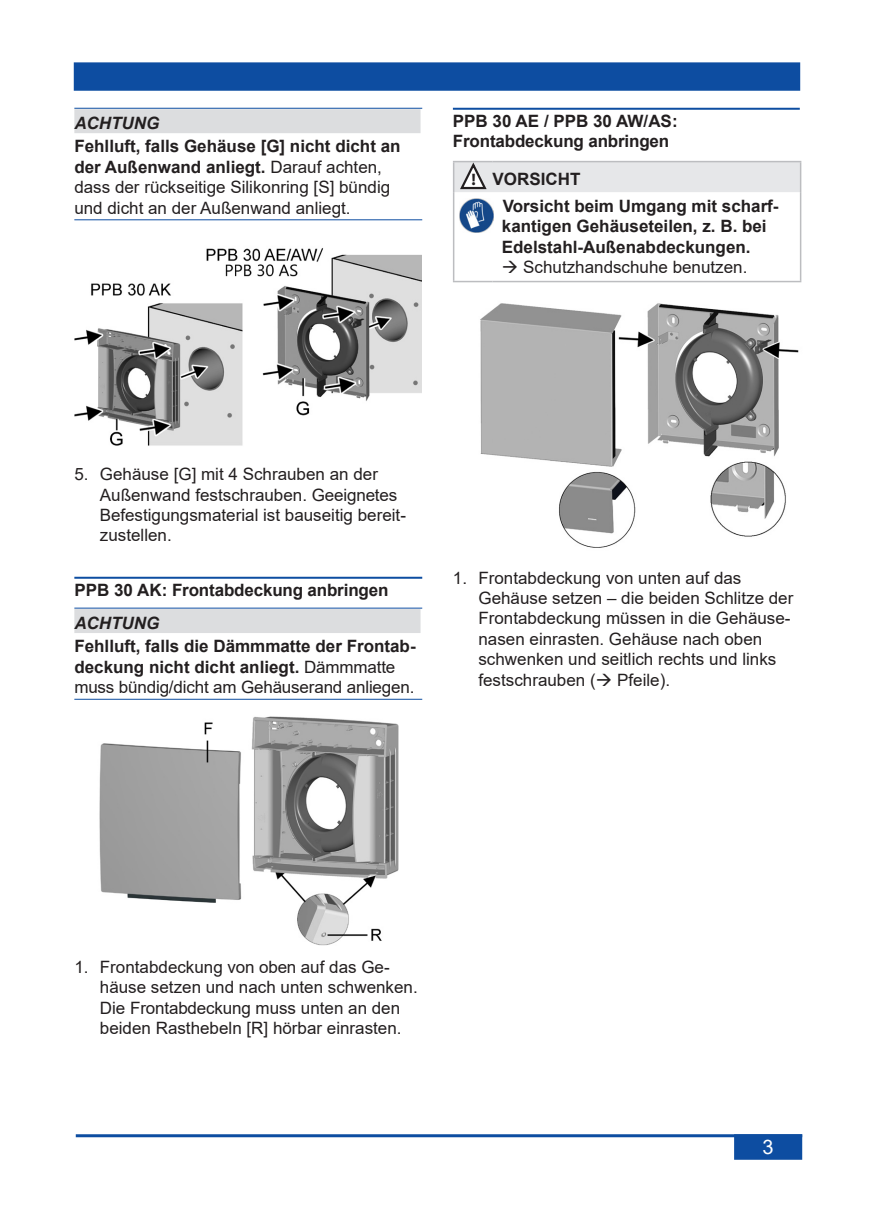
<style>
.page{position:relative;width:874px;height:1225px;background:#fff}
.page>*{position:absolute;margin:0;border:0;box-sizing:border-box;transform-origin:0 0}
.t1{font:20px "Arial";color:#fff}
.t2{font:17px/20.4px "Arial";color:#231f20}
.t3{font:700 17px/20.4px "Arial";color:#231f20}
.t4{font:italic 700 17px "Arial";color:#231f20}
.s1{font-weight:700}
.s2{font-family:"Myriad Pro";font-size:16.6px}
.s3{font-weight:400}
</style>
<div class="page">
<div style="left:75px;top:63px;width:723px;height:27px;background:#0d4da1"></div>
<div style="left:74px;top:62px;width:725px;height:29px;border:2px solid #0d4da1"></div>
<hr style="left:76px;top:1134px;width:725px;height:3px;background:#0d4da1">
<div style="left:734px;top:1135px;width:66px;height:23px;background:#0d4da1"></div>
<div style="left:733px;top:1134px;width:68px;height:25px;border:2px solid #0d4da1"></div>
<hr style="left:74px;top:108px;width:348px;height:1px;background:#0d4da1">
<div style="left:74px;top:109px;width:346px;height:24px;background:#dcdddf"></div>
<hr style="left:74px;top:219px;width:348px;height:1px;background:#0d4da1">
<hr style="left:74px;top:577px;width:348px;height:2px;background:#0d4da1">
<hr style="left:74px;top:607px;width:348px;height:1px;background:#0d4da1">
<div style="left:74px;top:609px;width:346px;height:24px;background:#dcdddf"></div>
<hr style="left:74px;top:699px;width:348px;height:1px;background:#0d4da1">
<img style="left:74px;top:248px;width:347px;height:198px">
<img style="left:99px;top:716px;width:300px;height:230px">
<hr style="left:452px;top:108px;width:347px;height:2px;background:#0d4da1">
<hr style="left:452px;top:161px;width:40px;height:1px;background:#bcbdc0">
<hr style="left:452px;top:162px;width:2px;height:30px;background:#bcbdc0">
<hr style="left:492px;top:161px;width:309px;height:1px;background:#bcbdc0">
<hr style="left:799px;top:162px;width:2px;height:30px;background:#bcbdc0">
<hr style="left:452px;top:192px;width:2px;height:89px;background:#bcbdc0">
<hr style="left:799px;top:192px;width:2px;height:89px;background:#bcbdc0">
<hr style="left:452px;top:281px;width:40px;height:1px;background:#bcbdc0">
<hr style="left:492px;top:281px;width:309px;height:1px;background:#bcbdc0">
<svg style="left:453px;top:162px;width:347px;height:30px;background:#e2e3e5"></svg>
<img style="left:459px;top:198px;width:34px;height:34px">
<img style="left:480px;top:303px;width:319px;height:245px">
<p class="t4" style="left:74px;top:112px;width:86px">ACHTUNG</p>
<p class="t2" style="left:74px;top:136px;width:327px"><span class="s1">Fehlluft, falls Gehäuse [G] nicht dicht an der Außenwand anliegt.</span> Darauf achten, dass der rückseitige Silikonring [S] bündig und dicht an der Außenwand anliegt.</p>
<p class="t3" style="left:452px;top:111px;width:226px">PPB 30 AE / PPB 30 AW/AS:<br>Frontabdeckung anbringen</p>
<p class="t3" style="left:502px;top:165px;width:277px;line-height:27.4px;text-indent:-31px"><span class="s2">!</span> VORSICHT<br>Vorsicht beim Umgang mit scharf-</p>
<p class="t3" style="left:501px;top:216px;width:266px">kantigen Gehäuseteilen, z. B. bei<br>Edelstahl-Außenabdeckungen.</p>
<p class="t2" style="left:501px;top:256px;width:247px">→ Schutzhandschuhe benutzen.</p>
<p class="t2" style="left:100px;top:464px;width:307px;text-indent:-26px">5. Gehäuse [G] mit 4 Schrauben an der Außenwand festschrauben. Geeignetes Befestigungsmaterial ist bauseitig bereit&shy;zustellen.</p>
<p class="t3" style="left:74px;top:580px;width:315px">PPB 30 AK: Frontabdeckung anbringen</p>
<p class="t4" style="left:74px;top:612px;width:86px">ACHTUNG</p>
<p class="t3" style="left:74px;top:636px;width:343px">Fehlluft, falls die Dämmmatte der Frontab&shy;deckung nicht dicht anliegt. <span class="s3">Dämmmatte muss bündig/dicht am Gehäuserand anliegen.</span></p>
<p class="t2" style="left:478px;top:567px;width:316px;text-indent:-26px">1. Frontabdeckung von unten auf das Gehäuse setzen – die beiden Schlitze der Frontabdeckung müssen in die Gehäuse&shy;nasen einrasten. Gehäuse nach oben schwenken und seitlich rechts und links festschrauben (→ Pfeile).</p>
<p class="t2" style="left:100px;top:956px;width:319px;text-indent:-26px">1. Frontabdeckung von oben auf das Ge&shy;häuse setzen und nach unten schwenken.<br>Die Frontabdeckung muss unten an den beiden Rasthebeln [R] hörbar einrasten.</p>
<p class="t1" style="left:762px;top:1133px;width:13px">3</p>
</div>
